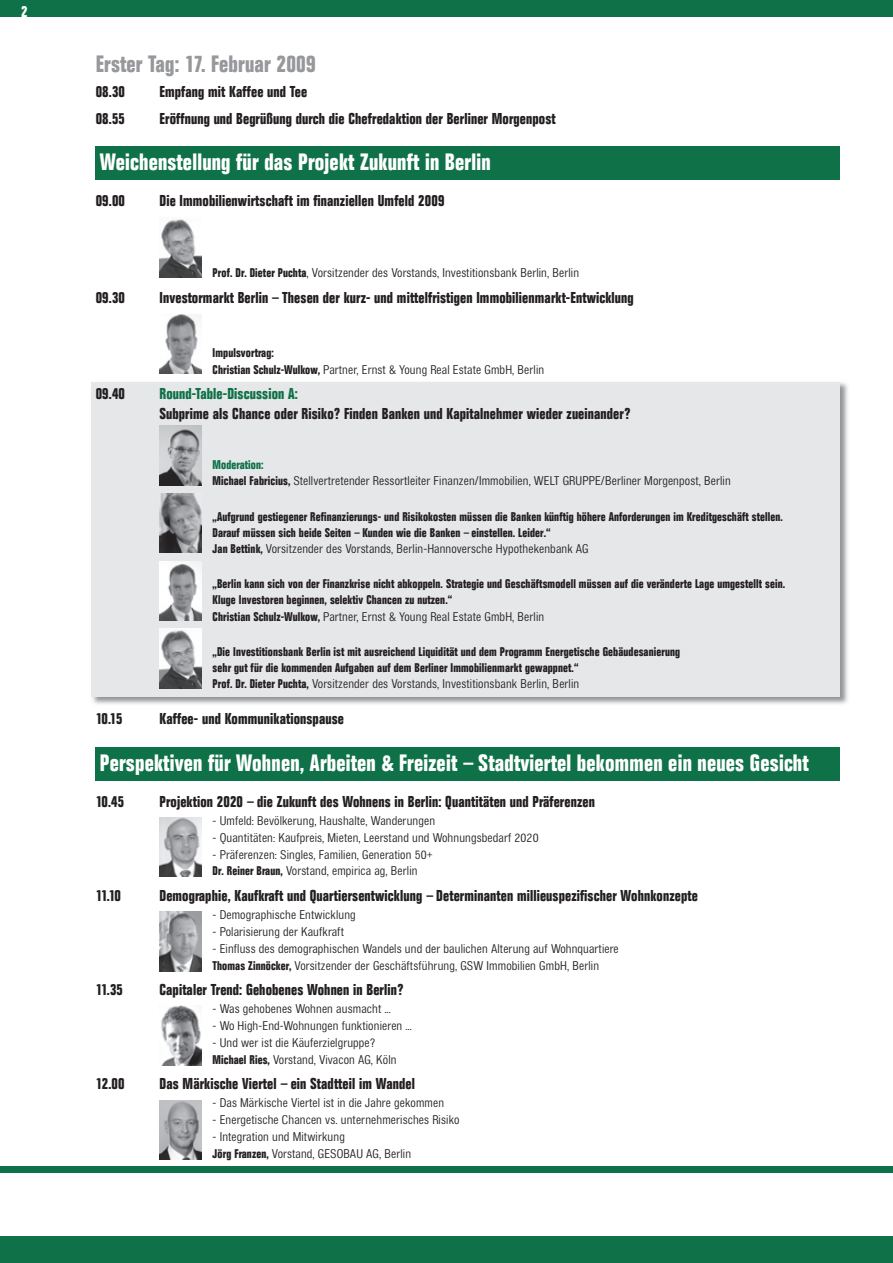
<style>
.page{position:relative;width:893px;height:1263px;background:#fff}
.page>*{position:absolute;margin:0;border:0;box-sizing:border-box;transform-origin:0 0}
.t1{font:22.5px "Folio SB Bol Con";letter-spacing:.01em;color:#fff}
.t2{font:22.5px "Folio SB Bol Con";letter-spacing:.01em;color:#96989b}
.t3{font:15px "Folio SB Bol Con";letter-spacing:.01em;color:#231f20}
.t4{font:15px "Folio SB Bol Con";letter-spacing:.01em;color:#0e7147}
.t5{font:15px "Folio SB Bol Con";color:#fff}
.t6{font:12px/17px "Folio SB Lig Con";letter-spacing:.01em;color:#231f20}
.t7{font:12px/16.2px "Folio SB Bol Con";letter-spacing:.01em;color:#231f20}
.t8{font:12px "Folio SB Bol Con";letter-spacing:.01em;color:#0e7147}
.s1{font-family:"Folio SB Bol Con"}
</style>
<div class="page">
<img style="left:91px;top:382px;width:757px;height:322px">
<div style="left:91px;top:382px;width:749px;height:314px;background:#e6e7e9"></div>
<div style="left:96px;top:147px;width:744px;height:33px;background:#0e7147"></div>
<div style="left:96px;top:747px;width:744px;height:33px;background:#0e7147"></div>
<img style="left:159px;top:219px;width:43px;height:58px">
<img style="left:159px;top:314px;width:43px;height:60px">
<img style="left:159px;top:426px;width:43px;height:59px">
<img style="left:159px;top:494px;width:43px;height:59px">
<img style="left:159px;top:561px;width:43px;height:59px">
<img style="left:159px;top:629px;width:43px;height:59px">
<img style="left:159px;top:817px;width:43px;height:60px">
<img style="left:159px;top:912px;width:43px;height:59px">
<img style="left:161px;top:1006px;width:41px;height:59px">
<img style="left:159px;top:1100px;width:43px;height:59px">
<div style="left:0;top:1166px;width:893px;height:97px;background:#0e7147"></div>
<div style="left:0;top:0;width:893px;height:17px;background:#0e7147"></div>
<div style="left:0;top:1173px;width:893px;height:63px;background:#fff"></div>
<p class="t5" style="left:21px;top:3px;width:8px">2</p>
<h1 class="t2" style="left:96px;top:50px;width:222px">Erster Tag: 17. Februar 2009</h1>
<p class="t3" style="left:96px;top:83px;width:31px">08.30</p>
<p class="t3" style="left:159px;top:83px;width:149px">Empfang mit Kaffee und Tee</p>
<p class="t3" style="left:96px;top:110px;width:31px">08.55</p>
<p class="t3" style="left:159px;top:110px;width:398px">Eröffnung und Begrüßung durch die Chefredaktion der Berliner Morgenpost</p>
<h1 class="t1" style="left:100px;top:149px;width:392px">Weichenstellung für das Projekt Zukunft in Berlin</h1>
<p class="t3" style="left:96px;top:192px;width:31px">09.00</p>
<p class="t3" style="left:159px;top:192px;width:287px">Die Immobilienwirtschaft im finanziellen Umfeld 2009</p>
<p class="t6" style="left:213px;top:265px;width:368px"><span class="s1">Prof. Dr. Dieter Puchta</span>, Vorsitzender des Vorstands, Investitionsbank Berlin, Berlin</p>
<p class="t3" style="left:96px;top:288px;width:31px">09.30</p>
<p class="t3" style="left:159px;top:288px;width:476px">Investormarkt Berlin – Thesen der kurz- und mittelfristigen Immobilienmarkt-Entwicklung</p>
<p class="t7" style="left:213px;top:345px;width:63px">Impulsvortrag:</p>
<p class="t6" style="left:213px;top:361px;width:333px"><span class="s1">Christian Schulz-Wulkow,</span> Partner, Ernst &amp; Young Real Estate GmbH, Berlin</p>
<p class="t3" style="left:96px;top:385px;width:31px">09.40</p>
<p class="t4" style="left:159px;top:385px;width:140px">Round-Table-Discussion A:</p>
<p class="t3" style="left:159px;top:405px;width:473px">Subprime als Chance oder Risiko? Finden Banken und Kapitalnehmer wieder zueinander?</p>
<p class="t8" style="left:213px;top:458px;width:52px">Moderation:</p>
<p class="t6" style="left:213px;top:473px;width:520px"><span class="s1">Michael Fabricius,</span> Stellvertretender Ressortleiter Finanzen/Immobilien, WELT GRUPPE/Berliner Morgenpost, Berlin</p>
<p class="t7" style="left:213px;top:508px;width:572px">„Aufgrund gestiegener Refinanzierungs- und Risikokosten müssen die Banken künftig höhere Anforderungen im Kreditgeschäft stellen.<br>Darauf müssen sich beide Seiten – Kunden wie die Banken – einstellen. Leider.“</p>
<p class="t6" style="left:213px;top:540px;width:378px"><span class="s1">Jan Bettink,</span> Vorsitzender des Vorstands, Berlin-Hannoversche Hypothekenbank AG</p>
<p class="t7" style="left:213px;top:576px;width:574px">„Berlin kann sich von der Finanzkrise nicht abkoppeln. Strategie und Geschäftsmodell müssen auf die veränderte Lage umgestellt sein.<br>Kluge Investoren beginnen, selektiv Chancen zu nutzen.“</p>
<p class="t6" style="left:213px;top:608px;width:333px"><span class="s1">Christian Schulz-Wulkow,</span> Partner, Ernst &amp; Young Real Estate GmbH, Berlin</p>
<p class="t7" style="left:213px;top:643px;width:469px">„Die Investitionsbank Berlin ist mit ausreichend Liquidität und dem Programm Energetische Gebäudesanierung sehr gut für die kommenden Aufgaben auf dem Berliner Immobilienmarkt gewappnet.“</p>
<p class="t6" style="left:213px;top:675px;width:368px"><span class="s1">Prof. Dr. Dieter Puchta,</span> Vorsitzender des Vorstands, Investitionsbank Berlin, Berlin</p>
<p class="t3" style="left:96px;top:710px;width:28px">10.15</p>
<p class="t3" style="left:159px;top:710px;width:186px">Kaffee- und Kommunikationspause</p>
<h1 class="t1" style="left:100px;top:749px;width:710px">Perspektiven für Wohnen, Arbeiten &amp; Freizeit – Stadtviertel bekommen ein neues Gesicht</h1>
<p class="t3" style="left:96px;top:792px;width:30px">10.45</p>
<p class="t3" style="left:159px;top:792px;width:437px">Projektion 2020 – die Zukunft des Wohnens in Berlin: Quantitäten und Präferenzen</p>
<p class="t6" style="left:213px;top:812px;width:224px">- Umfeld: Bevölkerung, Haushalte, Wanderungen</p>
<p class="t6" style="left:213px;top:829px;width:328px">- Quantitäten: Kaufpreis, Mieten, Leerstand und Wohnungsbedarf 2020</p>
<p class="t6" style="left:213px;top:846px;width:222px">- Präferenzen: Singles, Familien, Generation 50+<br><span class="s1">Dr. Reiner Braun,</span> Vorstand, empirica ag, Berlin</p>
<p class="t3" style="left:96px;top:886px;width:27px">11.10</p>
<p class="t3" style="left:159px;top:886px;width:540px">Demographie, Kaufkraft und Quartiersentwicklung – Determinanten millieuspezifischer Wohnkonzepte</p>
<p class="t6" style="left:213px;top:906px;width:145px">- Demographische Entwicklung</p>
<p class="t6" style="left:213px;top:923px;width:133px">- Polarisierung der Kaufkraft</p>
<p class="t6" style="left:213px;top:940px;width:408px">- Einfluss des demographischen Wandels und der baulichen Alterung auf Wohnquartiere<br><span class="s1">Thomas Zinnöcker,</span> Vorsitzender der Geschäftsführung, GSW Immobilien GmbH, Berlin</p>
<p class="t3" style="left:96px;top:981px;width:29px">11.35</p>
<p class="t3" style="left:159px;top:981px;width:246px">Capitaler Trend: Gehobenes Wohnen in Berlin?</p>
<p class="t6" style="left:213px;top:1000px;width:180px">- Was gehobenes Wohnen ausmacht …</p>
<p class="t6" style="left:213px;top:1017px;width:201px">- Wo High-End-Wohnungen funktionieren …</p>
<p class="t6" style="left:213px;top:1034px;width:185px">- Und wer ist die Käuferzielgruppe?<br><span class="s1">Michael Ries,</span> Vorstand, Vivacon AG, Köln</p>
<p class="t3" style="left:96px;top:1075px;width:30px">12.00</p>
<p class="t3" style="left:159px;top:1075px;width:257px">Das Märkische Viertel – ein Stadtteil im Wandel</p>
<p class="t6" style="left:213px;top:1095px;width:233px">- Das Märkische Viertel ist in die Jahre gekommen</p>
<p class="t6" style="left:213px;top:1112px;width:248px">- Energetische Chancen vs. unternehmerisches Risiko</p>
<p class="t6" style="left:213px;top:1128px;width:200px">- Integration und Mitwirkung<br><span class="s1">Jörg Franzen,</span> Vorstand, GESOBAU AG, Berlin</p>
</div>
